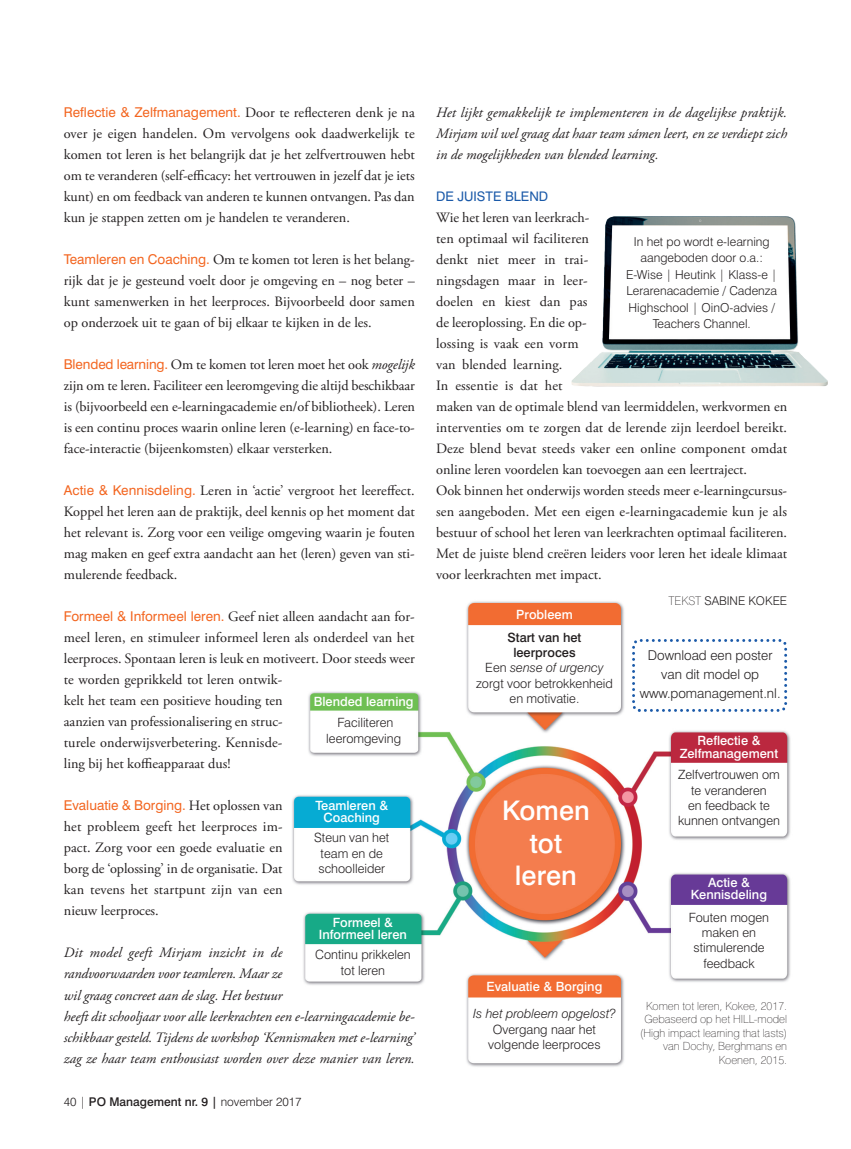
<style>
.page{position:relative;width:851px;height:1149px;background:#fff}
.page>*{position:absolute;margin:0;border:0;box-sizing:border-box;transform-origin:0 0}
.t1{font:500 27px/32.4px "Swiss 721 BT";color:#fff;text-align:center}
.t2{font:14.25px/21px "Adobe Garamond Pro";color:#231f20;text-align:justify}
.t3{font:italic 14.25px/21px "Adobe Garamond Pro";letter-spacing:-.005em;color:#231f20}
.t4{font:13.5px "Swiss 721 BT";letter-spacing:.005em;color:#f36621}
.t5{font:300 13.5px/19.2px "Swiss 721 BT";color:#231f20;text-align:center}
.t6{font:13.2px "Swiss 721 BT";color:#1b5aa9}
.t7{font:300 12.75px/15.3px "Swiss 721 BT";color:#231f20;text-align:center}
.t8{font:500 12.75px/12.3px "Swiss 721 BT";color:#fff;text-align:center}
.t9{font:italic 300 12.75px "Swiss 721 BT";color:#231f20}
.t10{font:300 12.3px/16.5px "Swiss 721 BT";color:#231f20;text-align:center}
.t11{font:500 12px "Swiss 721 BT";color:#231f20}
.t12{font:300 12px "Swiss 721 BT";color:#231f20}
.t13{font:100 11.25px/13.5px "Swiss 721 BT";color:#231f20;text-align:right}
.s1{font-weight:100}
.s2{font-family:"Adobe Garamond Pro";font-size:14.25px;color:#231f20}
.s3{font-family:"Swiss 721 BT";font-size:13.5px;color:#f36621}
.s4{font-style:italic}
.s5{font-weight:500}
.s6{font-weight:300}
</style>
<div class="page">
<img style="left:292px;top:601px;width:499px;height:466px">
<img style="left:571px;top:216px;width:256px;height:171px">
<svg style="left:629px;top:636px;width:160px;height:77px"></svg>
<p class="t3" style="left:436px;top:103px;width:352px;text-align:justify">Het lijkt gemakkelijk te implementeren in de dagelijkse praktijk.<br>Mirjam wil wel graag dat haar team sámen leert, en ze verdiept zich in de mogelijkheden van blended learning.</p>
<p class="t6" style="left:436px;top:191px;width:114px">DE JUISTE BLEND</p>
<p class="t2" style="left:436px;top:208px;width:352px;text-align:left">Wie het leren van leerkrach-<br>ten optimaal wil faciliteren<br>denkt niet meer in trai-<br>ningsdagen maar in leer-<br>doelen en kiest dan pas<br>de leeroplossing. En die op-<br>lossing is vaak een vorm<br>van blended learning.<br>In essentie is dat het<br>maken van de optimale blend van leermiddelen, werkvormen en interventies om te zorgen dat de lerende zijn leerdoel bereikt.<br>Deze blend bevat steeds vaker een online component omdat online leren voordelen kan toevoegen aan een leertraject.<br>Ook binnen het onderwijs worden steeds meer e-learningcursus&shy;sen aangeboden. Met een eigen e-learningacademie kun je als bestuur of school het leren van leerkrachten optimaal faciliteren.<br>Met de juiste blend creëren leiders voor leren het ideale klimaat voor leerkrachten met impact.</p>
<p class="t12" style="left:668px;top:596px;width:120px"><span class="s1">TEKST</span> SABINE KOKEE</p>
<p class="t4" style="left:64px;top:107px;width:352px">Reflectie &amp; Zelfmanagement. <span class="s2">Door te reflecteren denk je na</span></p>
<p class="t2" style="left:64px;top:124px;width:352px">over je eigen handelen. Om vervolgens ook daadwerkelijk te komen tot leren is het belangrijk dat je het zelfvertrouwen hebt om te veranderen (self-efficacy: het vertrouwen in jezelf dat je iets kunt) en om feedback van anderen te kunnen ontvangen. Pas dan kun je stappen zetten om je handelen te veranderen.</p>
<p class="t2" style="left:64px;top:250px;width:352px"><span class="s3">Teamleren en Coaching.</span> Om te komen tot leren is het belang&shy;rijk dat je je gesteund voelt door je omgeving en – nog beter – kunt samenwerken in het leerproces. Bijvoorbeeld door samen op onderzoek uit te gaan of bij elkaar te kijken in de les.</p>
<p class="t2" style="left:64px;top:355px;width:353px"><span class="s3">Blended learning.</span> Om te komen tot leren moet het ook <span class="s4">mogelijk </span>zijn om te leren. Faciliteer een leeromgeving die altijd beschikbaar is (bijvoorbeeld een e-learningacademie en/of bibliotheek). Leren is een continu proces waarin online leren (e-learning) en face-to&shy;face-interactie (bijeenkomsten) elkaar versterken.</p>
<p class="t2" style="left:64px;top:481px;width:352px"><span class="s3">Actie &amp; Kennisdeling.</span> Leren in ‘actie’ vergroot het leereffect.<br>Koppel het leren aan de praktijk, deel kennis op het moment dat het relevant is. Zorg voor een veilige omgeving waarin je fouten mag maken en geef extra aandacht aan het (leren) geven van sti&shy;mulerende feedback.</p>
<p class="t2" style="left:64px;top:607px;width:352px;text-align:left"><span class="s3">Formeel &amp; Informeel leren.</span> Geef niet alleen aandacht aan for&shy;meel leren, en stimuleer informeel leren als onderdeel van het leerproces. Spontaan leren is leuk en motiveert. Door steeds weer te worden geprikkeld tot leren ontwik-<br>kelt het team een positieve houding ten<br>aanzien van professionalisering en struc-<br>turele onderwijsverbetering. Kennisde-<br>ling bij het koffieapparaat dus!</p>
<p class="t4" style="left:64px;top:800px;width:220px">Evaluatie &amp; Borging. <span class="s2">Het oplossen van</span></p>
<p class="t2" style="left:64px;top:817px;width:220px">het probleem geeft het leerproces im&shy;pact. Zorg voor een goede evaluatie en borg de ‘oplossing’ in de organisatie. Dat kan tevens het startpunt zijn van een nieuw leerproces.</p>
<p class="t3" style="left:64px;top:943px;width:352px">Dit model geeft Mirjam inzicht in de<br>randvoorwaarden voor teamleren. Maar ze<br>wil graag concreet aan de slag. Het bestuur<br>heeft dit schooljaar voor alle leerkrachten een e-learningacademie be&shy;schikbaar gesteld. Tijdens de workshop ‘Kennismaken met e-learning’ zag ze haar team enthousiast worden over deze manier van leren.</p>
<p class="t10" style="left:626px;top:234px;width:153px">In het po wordt e-learning aangeboden door o.a.:<br>E-Wise | Heutink | Klass-e |<br>Lerarenacademie / Cadenza<br>Highschool | OinO-advies /<br>Teachers Channel.</p>
<p class="t8" style="left:516px;top:609px;width:58px">Probleem</p>
<p class="t7" style="left:476px;top:630px;width:138px"><span class="s5">Start van het leerproces<br></span>Een <span class="s4">sense of urgency </span>zorgt voor betrokkenheid</p>
<p class="t5" style="left:639px;top:646px;width:142px">Download een poster van dit model op www.pomanagement.nl.</p>
<p class="t8" style="left:314px;top:696px;width:101px">Blended learning</p>
<p class="t7" style="left:509px;top:692px;width:71px">en motivatie.</p>
<p class="t7" style="left:326px;top:715px;width:76px;line-height:15.9px">Faciliteren leeromgeving</p>
<p class="t8" style="left:679px;top:734px;width:100px;line-height:13.5px">Reflectie &amp;<br>Zelfmanagement</p>
<p class="t7" style="left:678px;top:768px;width:103px">Zelfvertrouwen om te veranderen<br>en feedback te kunnen ontvangen</p>
<p class="t8" style="left:315px;top:800px;width:74px">Teamleren &amp;<br>Coaching</p>
<p class="t7" style="left:314px;top:831px;width:77px">Steun van het team en de schoolleider</p>
<h1 class="t1" style="left:502px;top:797px;width:89px">Komen tot leren</h1>
<p class="t8" style="left:690px;top:877px;width:78px">Actie &amp;<br>Kennisdeling</p>
<p class="t7" style="left:688px;top:910px;width:82px">Fouten mogen maken en stimulerende feedback</p>
<p class="t8" style="left:319px;top:917px;width:89px">Formeel &amp;<br>Informeel leren</p>
<p class="t7" style="left:315px;top:948px;width:97px">Continu prikkelen tot leren</p>
<p class="t8" style="left:486px;top:981px;width:117px">Evaluatie &amp; Borging</p>
<p class="t9" style="left:473px;top:1008px;width:144px">Is het probleem opgelost?</p>
<p class="t7" style="left:488px;top:1022px;width:114px">Overgang naar het volgende leerproces</p>
<p class="t13" style="left:640px;top:999px;width:148px">Komen tot leren, Kokee, 2017.<br>Gebaseerd op het HILL-model (High impact learning that lasts) van Dochy, Berghmans en<br>Koenen, 2015.</p>
<p class="t11" style="left:64px;top:1096px;width:239px"><span class="s6">40 |</span> PO Management nr. 9 | <span class="s6">november 2017</span></p>
</div>
